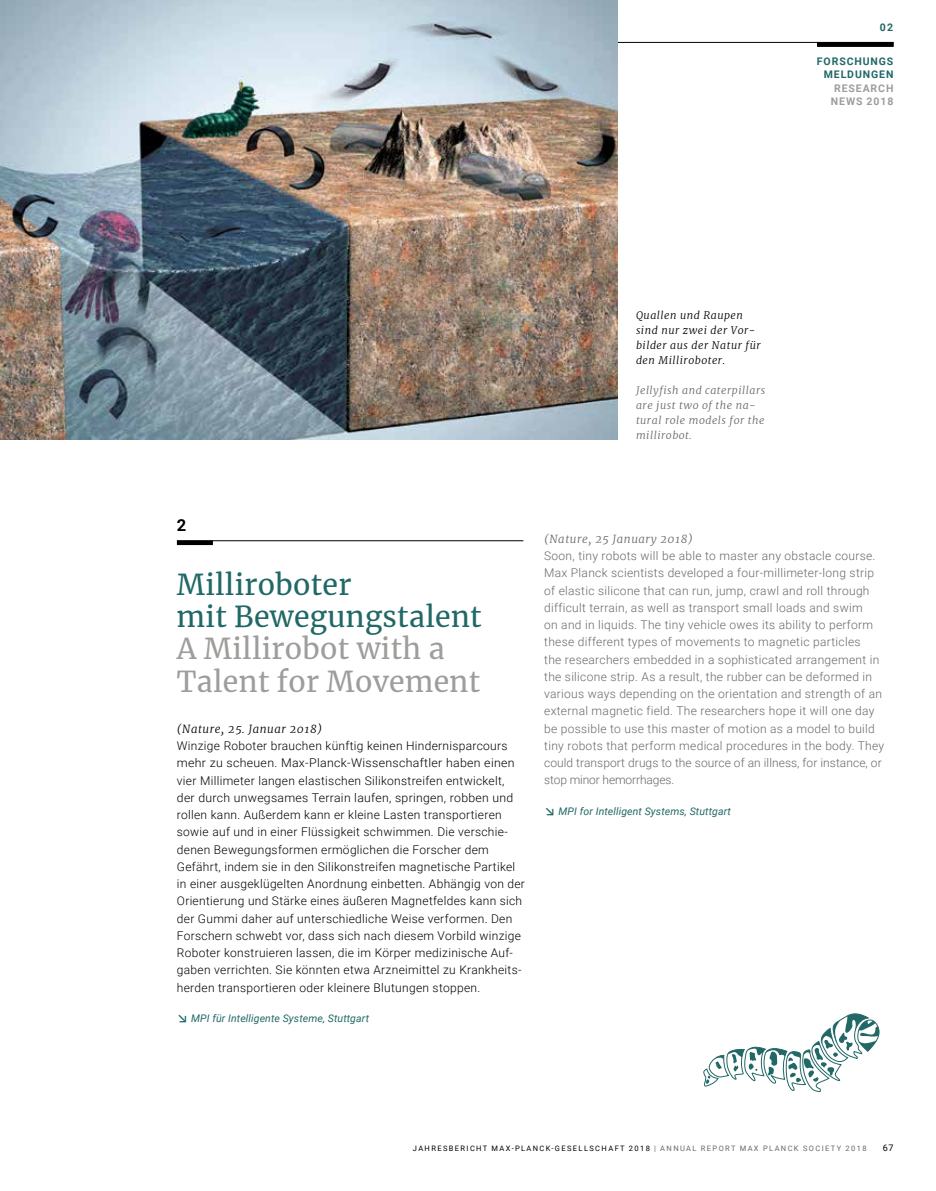
<style>
.page{position:relative;width:936px;height:1191px;background:#fff}
.page>*{position:absolute;margin:0;border:0;box-sizing:border-box;transform-origin:0 0}
.t1{font:28.5px/32.2px "Merriweather";letter-spacing:.01em;color:#9e9d9b}
.t2{font:28.5px/32.2px "Merriweather";letter-spacing:.01em;color:#216866}
.t3{font:700 16.5px "Roboto";color:#000}
.t4{font:300 12px/17.2px "Roboto";letter-spacing:.025em;color:#000}
.t5{font:300 12px/17.2px "Roboto";letter-spacing:.025em;color:#6a6864}
.t6{font:italic 300 11.25px "Merriweather";letter-spacing:.05em;color:#000}
.t7{font:italic 300 11.25px "Merriweather";letter-spacing:.05em;color:#6a6864}
.t8{font:italic 300 10.5px/15px "Merriweather";letter-spacing:.05em;color:#6a6864}
.t9{font:italic 10.5px "Roboto";letter-spacing:.01em;color:#216866}
.t10{font:italic 300 10.5px/15px "Merriweather";letter-spacing:.05em;color:#000}
.t11{font:700 10.5px/13.5px "Roboto";letter-spacing:.085em;color:#216866;text-align:right}
.t12{font:700 10.5px/13.5px "Roboto";letter-spacing:.085em;color:#9e9d9b;text-align:center}
.t13{font:9px "Roboto";color:#000}
.t14{font:7.5px "Roboto";letter-spacing:.185em;color:#000}
.s1{font-family:"Merriweather";font-size:15.75px}
.s2{color:#6a6864}
</style>
<div class="page">
<div style="left:817px;top:42px;width:76px;height:5px;background:#000"></div>
<hr style="left:0;top:42px;width:893px;height:1px;background:#000">
<div style="left:177px;top:540px;width:36px;height:5px;background:#000"></div>
<hr style="left:177px;top:540px;width:346px;height:1px;background:#000">
<img style="left:0;top:0;width:618px;height:439px">
<svg style="left:703px;top:1013px;width:176px;height:80px"></svg>
<p class="t11" style="left:879px;top:21px;width:15px">02</p>
<p class="t11" style="left:816px;top:54px;width:78px">FORSCHUNGS<br>MELDUNGEN</p>
<p class="t12" style="left:830px;top:81px;width:64px">RESEARCH<br>NEWS 2018</p>
<p class="t10" style="left:636px;top:308px;width:126px">Quallen und Raupen sind nur zwei der Vor&shy;bilder aus der Natur für den Milliroboter.</p>
<p class="t8" style="left:636px;top:383px;width:131px">Jellyfish and caterpillars are just two of the na&shy;tural role models for the millirobot.</p>
<h2 class="t3" style="left:177px;top:513px;width:11px">2</h2>
<h1 class="t2" style="left:177px;top:567px;width:306px">Milliroboter<br>mit Bewegungstalent</h1>
<h1 class="t1" style="left:177px;top:632px;width:305px">A Millirobot with a<br>Talent for Movement</h1>
<p class="t6" style="left:177px;top:721px;width:147px">(Nature, 25. Januar 2018)</p>
<p class="t4" style="left:177px;top:736px;width:349px">Winzige Roboter brauchen künftig keinen Hindernisparcours mehr zu scheuen. Max-Planck-Wissenschaftler haben einen vier Millimeter langen elastischen Silikonstreifen entwickelt, der durch unwegsames Terrain laufen, springen, robben und rollen kann. Außerdem kann er kleine Lasten transportieren sowie auf und in einer Flüssigkeit schwimmen. Die verschie&shy;denen Bewegungsformen ermöglichen die Forscher dem Gefährt, indem sie in den Silikonstreifen magnetische Partikel in einer ausgeklügelten Anordnung einbetten. Abhängig von der Orientierung und Stärke eines äußeren Magnetfeldes kann sich der Gummi daher auf unterschiedliche Weise verformen. Den Forschern schwebt vor, dass sich nach diesem Vorbild winzige Roboter konstruieren lassen, die im Körper medizinische Auf&shy;gaben verrichten. Sie könnten etwa Arzneimittel zu Krankheits&shy;herden transportieren oder kleinere Blutungen stoppen.</p>
<p class="t9" style="left:177px;top:1011px;width:194px"><span class="s1">↘</span> MPI für Intelligente Systeme, Stuttgart</p>
<p class="t7" style="left:544px;top:531px;width:150px">(Nature, 25 January 2018)</p>
<p class="t5" style="left:544px;top:547px;width:341px">Soon, tiny robots will be able to master any obstacle course.<br>Max Planck scientists developed a four-millimeter-long strip of elastic silicone that can run, jump, crawl and roll through difficult terrain, as well as transport small loads and swim<br>on and in liquids. The tiny vehicle owes its ability to perform these different types of movements to magnetic particles<br>the researchers embedded in a sophisticated arrangement in the silicone strip. As a result, the rubber can be deformed in various ways depending on the orientation and strength of an external magnetic field. The researchers hope it will one day be possible to use this master of motion as a model to build tiny robots that perform medical procedures in the body. They could transport drugs to the source of an illness, for instance, or stop minor hemorrhages.</p>
<p class="t9" style="left:544px;top:804px;width:188px"><span class="s1">↘</span> MPI for Intelligent Systems, Stuttgart</p>
<p class="t14" style="left:413px;top:1143px;width:455px">JAHRESBERICHT MAX-PLANCK-GESELLSCHAFT 2018 <span class="s2">| ANNUAL REPORT MAX PLANCK SOCIETY 2018</span></p>
<p class="t13" style="left:882px;top:1141px;width:12px">67</p>
</div>
